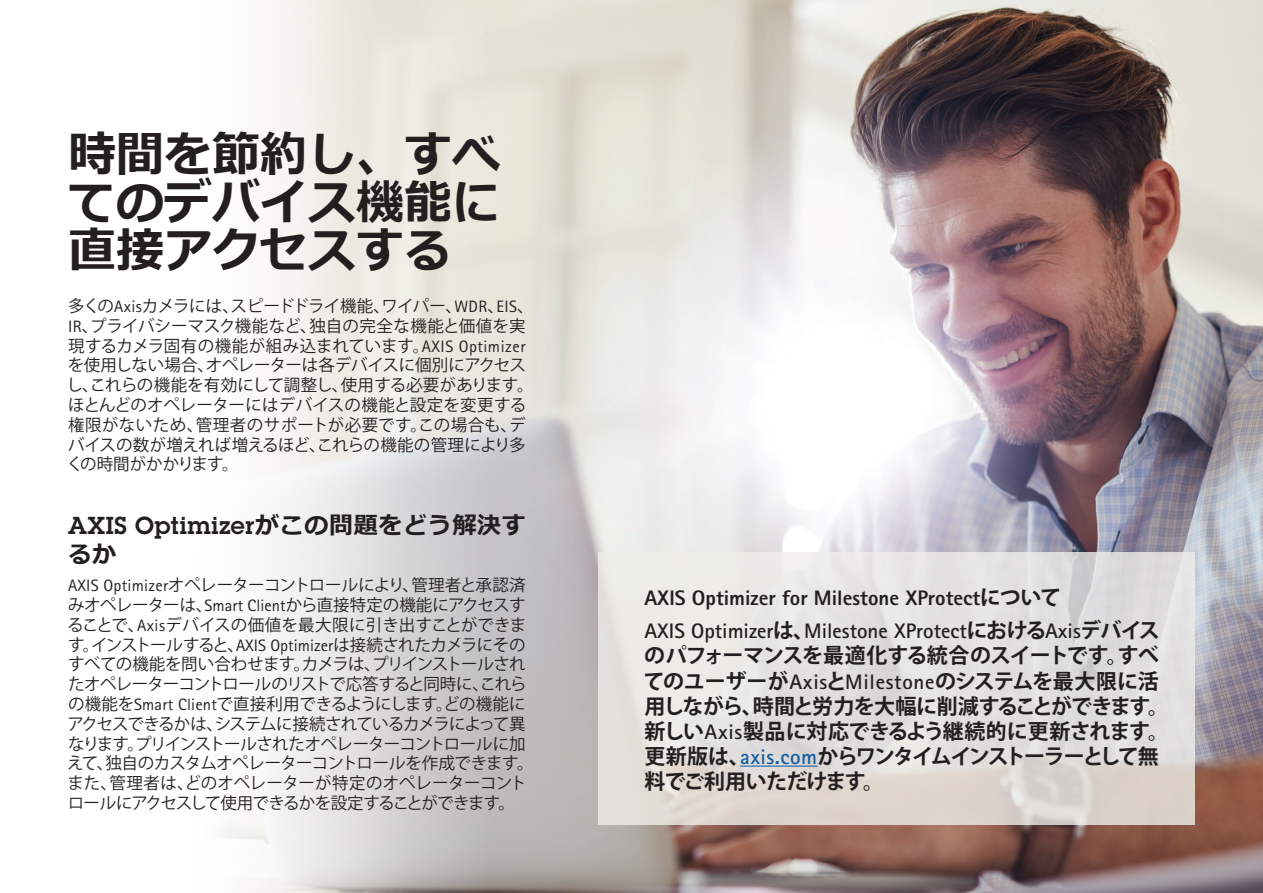
<style>
.page{position:relative;width:1263px;height:893px;background:#fff}
.page>*{position:absolute;margin:0;border:0;box-sizing:border-box;transform-origin:0 0}
.t1{font:700 48px/48px "Meiryo";color:#231f20;text-align:justify}
.t2{font:600 24px/28.8px "Lubalin Graph ECG";letter-spacing:.025em;color:#231f20}
.t3{font:700 21px/25.2px "Koz Go Pro";letter-spacing:-.04em;color:#231f20}
.t4{font:800 21px "Rotis Sans Serif Pro";color:#231f20}
.t5{font:16.5px/19.8px "Koz Go Pro";letter-spacing:-.03em;color:#231f20}
.t6{font:16.5px/19.8px "Koz Go Pro";color:#231f20}
.s1{font-family:"Rotis Sans Serif Pro"}
.s2{font-family:"Meiryo";font-weight:700}
.s3{font-family:"Koz Go Pro";font-weight:700}
.s4{font-family:"Rotis Sans Serif Pro";color:#175d9e}
</style>
<div class="page">
<img style="left:226px;top:0;width:1037px;height:893px">
<svg style="left:598px;top:552px;width:597px;height:273px;background:#e2dfdc"></svg>
<hr style="left:740px;top:766px;width:78px;height:1px;background:#175d9e">
<p class="t1" style="left:68px;top:133px;width:434px">時間を節約し、すべてのデバイス機能に直接アクセスする</p>
<p class="t6" style="left:66px;top:296px;width:469px">多くの<span class="s1">Axis</span>カメラには、スピードドライ機能、ワイパー、<span class="s1">WDR</span>、<span class="s1">EIS</span>、<span class="s1">IR</span>、プライバシーマスク機能など、独自の完全な機能と価値を実現するカメラ固有の機能が組み込まれています。<span class="s1">AXIS Optimizer</span>を使用しない場合、オペレーターは各デバイスに個別にアクセスし、これらの機能を有効にして調整し、使用する必要があります。ほとんどのオペレーターにはデバイスの機能と設定を変更する権限がないため、管理者のサポートが必要です。この場合も、デバイスの数が増えれば増えるほど、これらの機能の管理により多くの時間がかかります。</p>
<p class="t2" style="left:68px;top:512px;width:459px">AXIS Optimizer<span class="s2">がこの問題をどう解決するか</span></p>
<p class="t5" style="left:67px;top:576px;width:468px"><span class="s1">AXIS Optimizer</span>オペレーターコントロールにより、管理者と承認済みオペレーターは、<span class="s1">Smart Client</span>から直接特定の機能にアクセスすることで、<span class="s1">Axis</span>デバイスの価値を最大限に引き出すことができます。インストールすると、<span class="s1">AXIS Optimizer</span>は接続されたカメラにそのすべての機能を問い合わせます。カメラは、プリインストールされたオペレーターコントロールのリストで応答すると同時に、これらの機能を<span class="s1">Smart Client</span>で直接利用できるようにします。どの機能にアクセスできるかは、システムに接続されているカメラによって異なります。プリインストールされたオペレーターコントロールに加えて、独自のカスタムオペレーターコントロールを作成できます。また、管理者は、どのオペレーターが特定のオペレーターコントロールにアクセスして使用できるかを設定することができます。</p>
<p class="t4" style="left:644px;top:584px;width:418px">AXIS Optimizer for Milestone XProtect<span class="s3">について</span></p>
<p class="t3" style="left:643px;top:619px;width:527px"><span class="s1">AXIS Optimizer</span>は、<span class="s1">Milestone XProtect</span>における<span class="s1">Axis</span>デバイスのパフォーマンスを最適化する統合のスイートです。すべてのユーザーが<span class="s1">Axis</span>と<span class="s1">Milestone</span>のシステムを最大限に活用しながら、時間と労力を大幅に削減することができます。新しい<span class="s1">Axis</span>製品に対応できるよう継続的に更新されます。更新版は、<span class="s4">axis.com</span>からワンタイムインストーラーとして無料でご利用いただけます。</p>
</div>
